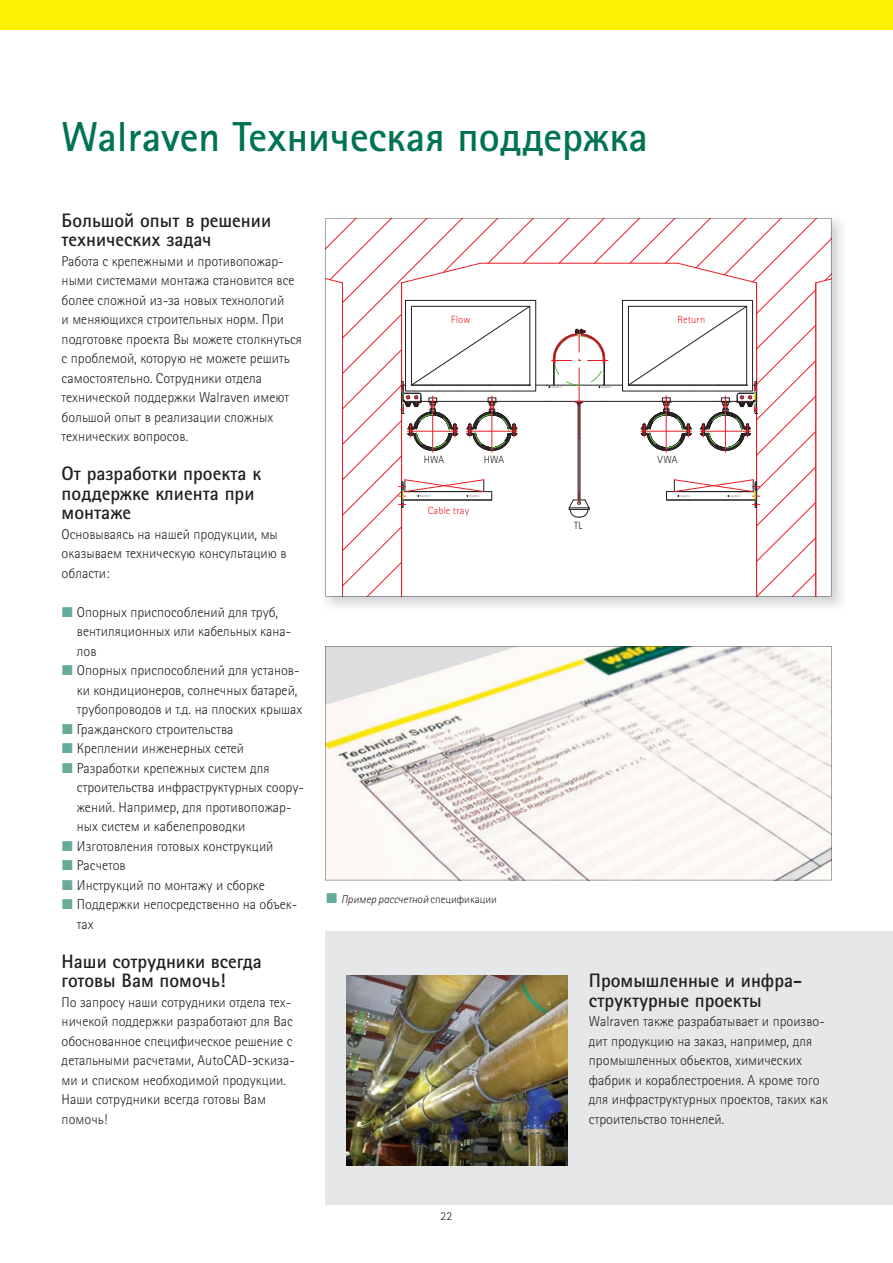
<style>
.page{position:relative;width:893px;height:1263px;background:#fff}
.page>*{position:absolute;margin:0;border:0;box-sizing:border-box;transform-origin:0 0}
.t1{font:700 42px "Rotis Sans Serif Pro Cyr";color:#007355}
.t2{font:700 19.5px/19.5px "Rotis Sans Serif Pro Cyr";color:#231f20}
.t3{font:300 14.25px/19.5px "Rotis Sans Serif Pro Cyr";color:#231f20}
.t4{font:300 12px "Rotis Sans Serif Std";color:#231f20}
.t5{font:italic 300 11.25px "Rotis Sans Serif Pro Cyr";color:#231f20}
.t6{font:300 10.5px "Rotis Sans Serif Std";letter-spacing:.015em;color:#ed1c24}
.t7{font:300 10.5px "Rotis Sans Serif Std";letter-spacing:.01em;color:#231f20}
.s1{font-family:"Rotis Sans Serif Std"}
.s2{color:#67aa99}
.s3{font-family:"Rotis Sans Serif Std";font-style:normal;font-size:14.25px;color:#67aa99}
.s4{font-style:normal}
</style>
<div class="page">
<div style="left:0;top:0;width:893px;height:30px;background:#fff200"></div>
<img style="left:325px;top:218px;width:517px;height:389px">
<svg style="left:325px;top:218px;width:506px;height:378px"></svg>
<div style="left:446px;top:314px;width:38px;height:13px;background:#fff"></div>
<div style="left:677px;top:314px;width:27px;height:13px;background:#fff"></div>
<div style="left:561px;top:308px;width:37px;height:13px;background:#fff"></div>
<div style="left:418px;top:455px;width:92px;height:14px;background:#fff"></div>
<div style="left:418px;top:505px;width:92px;height:13px;background:#fff"></div>
<div style="left:649px;top:455px;width:93px;height:14px;background:#fff"></div>
<div style="left:653px;top:505px;width:93px;height:13px;background:#fff"></div>
<div style="left:568px;top:520px;width:26px;height:13px;background:#fff"></div>
<div style="left:325px;top:931px;width:568px;height:273px;background:#e6e7e8"></div>
<img style="left:347px;top:975px;width:221px;height:190px">
<svg style="left:325px;top:646px;width:506px;height:234px;fill:#faf6f3"></svg>
<h1 class="t1" style="left:62px;top:116px;width:588px"><span class="s1">Walraven</span> Техническая поддержка</h1>
<h2 class="t2" style="left:62px;top:211px;width:211px">Большой опыт в решении технических задач</h2>
<p class="t3" style="left:62px;top:252px;width:242px">Работа с крепежными и противопожар&shy;ными системами монтажа становится все более сложной из-за новых технологий<br>и меняющихся строительных норм. При подготовке проекта Вы можете столкнуться с проблемой, которую не можете решить самостоятельно. Сотрудники отдела технической поддержки Walraven имеют большой опыт в реализации сложных технических вопросов.</p>
<h2 class="t2" style="left:62px;top:464px;width:201px">От разработки проекта к поддержке клиента при монтаже</h2>
<p class="t3" style="left:62px;top:525px;width:226px">Основываясь на нашей продукции, мы оказываем техническую консультацию в области:</p>
<p class="t3" style="left:77px;top:603px;width:216px;text-indent:-15px"><span class="s2">■</span> Опорных приспособлений для труб, вентиляционных или кабельных кана&shy;лов</p>
<p class="t3" style="left:77px;top:661px;width:227px;text-indent:-15px"><span class="s2">■</span> Опорных приспособлений для установ&shy;ки кондиционеров, солнечных батарей, трубопроводов и т.д. на плоских крышах</p>
<p class="t3" style="left:62px;top:720px;width:173px"><span class="s2">■</span> Гражданского строительства</p>
<p class="t3" style="left:62px;top:739px;width:184px"><span class="s2">■</span> Креплении инженерных сетей</p>
<p class="t3" style="left:77px;top:759px;width:229px;text-indent:-15px"><span class="s2">■</span> Разработки крепежных систем для строительства инфраструктурных соору&shy;жений. Например, для противопожар&shy;ных систем и кабелепроводки</p>
<p class="t3" style="left:62px;top:837px;width:213px"><span class="s2">■</span> Изготовления готовых конструкций</p>
<p class="t3" style="left:62px;top:856px;width:66px"><span class="s2">■</span> Расчетов</p>
<p class="t3" style="left:62px;top:876px;width:205px"><span class="s2">■</span> Инструкций по монтажу и сборке</p>
<p class="t3" style="left:77px;top:895px;width:222px;text-indent:-15px"><span class="s2">■</span> Поддержки непосредственно на объек&shy;тах</p>
<h2 class="t2" style="left:62px;top:952px;width:202px">Наши сотрудники всегда готовы Вам помочь!</h2>
<p class="t3" style="left:62px;top:993px;width:235px">По запросу наши сотрудники отдела тех&shy;ничекой поддержки разработают для Вас обоснованное специфическое решение с детальными расчетами, AutoCAD-эскиза&shy;ми и списком необходимой продукции.<br>Наши сотрудники всегда готовы Вам помочь!</p>
<p class="t6" style="left:451px;top:315px;width:21px">Flow</p>
<p class="t6" style="left:677px;top:315px;width:29px">Return</p>
<p class="t7" style="left:424px;top:455px;width:22px">HWA</p>
<p class="t7" style="left:484px;top:455px;width:22px">HWA</p>
<p class="t7" style="left:657px;top:455px;width:21px">VWA</p>
<p class="t6" style="left:428px;top:505px;width:43px">Cable tray</p>
<p class="t7" style="left:574px;top:521px;width:10px">TL</p>
<p class="t5" style="left:326px;top:894px;width:173px"><span class="s3">■</span> Пример рассчетной <span class="s4">спецификации</span></p>
<h2 class="t2" style="left:589px;top:971px;width:215px">Промышленные и инфра&shy;структурные проекты</h2>
<p class="t3" style="left:589px;top:1012px;width:241px">Walraven также разрабатывает и произво&shy;дит продукцию на заказ, например, для промышленных обьектов, химических фабрик и кораблестроения. А кроме того для инфраструктурных проектов, таких как строительство тоннелей.</p>
<p class="t4" style="left:441px;top:1211px;width:13px">22</p>
</div>
